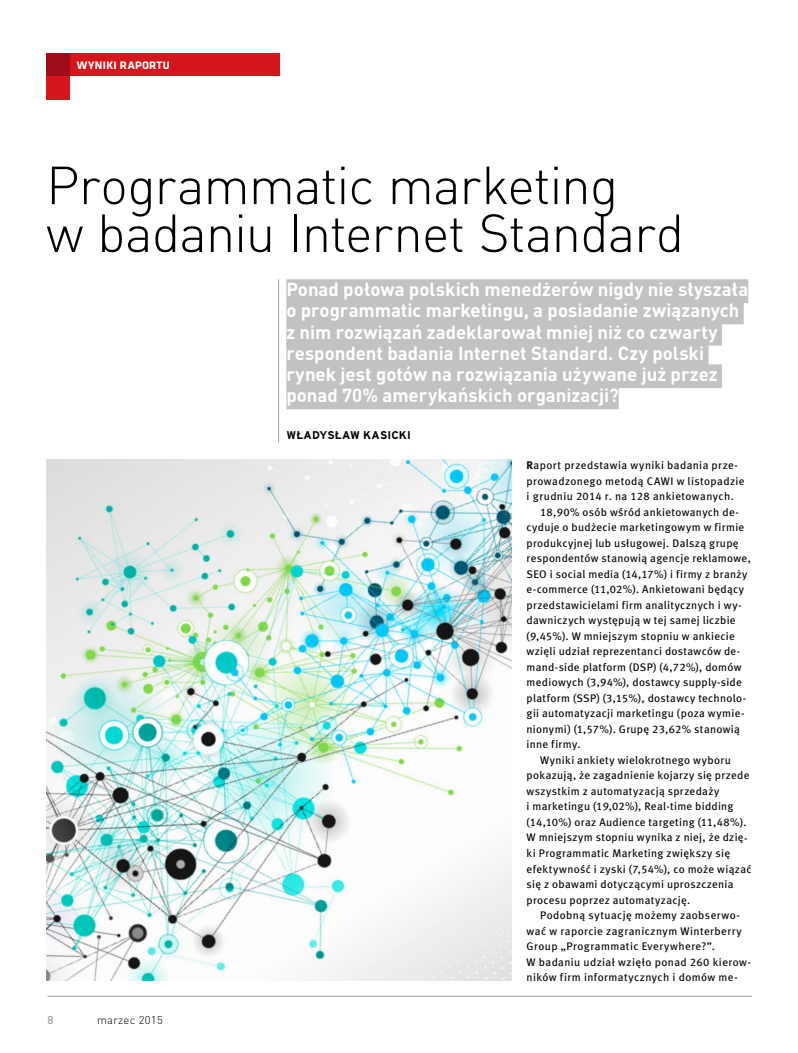
<style>
.page{position:relative;width:798px;height:1053px;background:#fff}
.page>*{position:absolute;margin:0;border:0;box-sizing:border-box;transform-origin:0 0}
.t1{font:300 52.62px/47.8px "DINPL";letter-spacing:-.02em;color:#000}
.t2{font:700 18.75px/21.2px "DINPL";color:#fff}
.t3{font:700 11.25px "Interstate PL";letter-spacing:.01em;color:#000}
.t4{font:700 11.25px "Klavika Basic";letter-spacing:.03em;color:#fff}
.t5{font:300 11.25px "DINPL";letter-spacing:.025em;color:#000}
.t6{font:500 11.25px "DINPL";color:#9c9e9f}
.t7{font:11px "Meta Book CELF";letter-spacing:.03em;color:#000}
.s1{font-family:"Meta Bold CELF"}
</style>
<div class="page">
<hr style="left:47px;top:995px;width:704px;height:1px;background:#9c9e9f">
<hr style="left:278px;top:279px;width:1px;height:163px;background:#9c9e9f">
<div style="left:286px;top:279px;width:462px;height:24px;background:#c3c2c0"></div>
<div style="left:286px;top:300px;width:457px;height:24px;background:#c3c2c0"></div>
<div style="left:286px;top:322px;width:435px;height:23px;background:#c3c2c0"></div>
<div style="left:286px;top:343px;width:422px;height:24px;background:#c3c2c0"></div>
<div style="left:286px;top:364px;width:435px;height:24px;background:#c3c2c0"></div>
<div style="left:286px;top:385px;width:332px;height:24px;background:#c3c2c0"></div>
<div style="left:70px;top:53px;width:210px;height:23px;background:#d5161c"></div>
<div style="left:47px;top:76px;width:23px;height:23px;background:#d5161c"></div>
<div style="left:47px;top:53px;width:23px;height:23px;background:#9c0c19"></div>
<img style="left:46px;top:460px;width:465px;height:520px">
<p class="t4" style="left:77px;top:57px;width:95px">WYNIKI RAPORTU</p>
<h1 class="t1" style="left:46px;top:161px;width:639px">Programmatic marketing<br>w badaniu Internet Standard</h1>
<p class="t2" style="left:286px;top:278px;width:463px">Ponad połowa polskich menedżerów nigdy nie słyszała o programmatic marketingu, a posiadanie związanych z nim rozwiązań zadeklarował mniej niż co czwarty respondent badania Internet Standard. Czy polski rynek jest gotów na rozwiązania używane już przez ponad 70% amerykańskich organizacji?</p>
<p class="t3" style="left:286px;top:428px;width:126px">WŁADYSŁAW KASICKI</p>
<p class="t6" style="left:47px;top:1012px;width:7px">8</p>
<p class="t5" style="left:97px;top:1012px;width:67px">marzec 2015</p>
<p class="t7" style="left:526px;top:458px;width:213px"><span class="s1">R</span>aport przedstawia wyniki badania prze-</p>
<p class="t7" style="left:526px;top:474px;width:219px">prowadzonego metodą CAWI w listopadzie</p>
<p class="t7" style="left:526px;top:489px;width:209px">i grudniu 2014 r. na 128 ankietowanych.</p>
<p class="t7" style="left:540px;top:505px;width:200px">18,90% osób wśród ankietowanych de-</p>
<p class="t7" style="left:526px;top:520px;width:219px">cyduje o budżecie marketingowym w firmie</p>
<p class="t7" style="left:526px;top:536px;width:213px">produkcyjnej lub usługowej. Dalszą grupę</p>
<p class="t7" style="left:526px;top:551px;width:226px">respondentów stanowią agencje reklamowe,</p>
<p class="t7" style="left:526px;top:567px;width:222px">SEO i social media (14,17%) i firmy z branży</p>
<p class="t7" style="left:526px;top:582px;width:219px">e-commerce (11,02%). Ankietowani będący</p>
<p class="t7" style="left:526px;top:598px;width:216px">przedstawicielami firm analitycznych i wy-</p>
<p class="t7" style="left:526px;top:613px;width:210px">dawniczych występują w tej samej liczbie</p>
<p class="t7" style="left:526px;top:629px;width:210px">(9,45%). W mniejszym stopniu w ankiecie</p>
<p class="t7" style="left:526px;top:644px;width:215px">wzięli udział reprezentanci dostawców de-</p>
<p class="t7" style="left:526px;top:660px;width:216px">mand-side platform (DSP) (4,72%), domów</p>
<p class="t7" style="left:526px;top:675px;width:217px">mediowych (3,94%), dostawcy supply-side</p>
<p class="t7" style="left:526px;top:691px;width:221px">platform (SSP) (3,15%), dostawcy technolo-</p>
<p class="t7" style="left:526px;top:706px;width:219px">gii automatyzacji marketingu (poza wymie-</p>
<p class="t7" style="left:526px;top:722px;width:215px">nionymi) (1,57%). Grupę 23,62% stanowią</p>
<p class="t7" style="left:526px;top:737px;width:55px">inne firmy.</p>
<p class="t7" style="left:540px;top:753px;width:192px">Wyniki ankiety wielokrotnego wyboru</p>
<p class="t7" style="left:526px;top:768px;width:224px">pokazują, że zagadnienie kojarzy się przede</p>
<p class="t7" style="left:526px;top:784px;width:194px">wszystkim z automatyzacją sprzedaży</p>
<p class="t7" style="left:526px;top:799px;width:208px">i marketingu (19,02%), Real-time bidding</p>
<p class="t7" style="left:526px;top:815px;width:221px">(14,10%) oraz Audience targeting (11,48%).</p>
<p class="t7" style="left:526px;top:830px;width:222px">W mniejszym stopniu wynika z niej, że dzię-</p>
<p class="t7" style="left:526px;top:846px;width:205px">ki Programmatic Marketing zwiększy się</p>
<p class="t7" style="left:526px;top:861px;width:226px">efektywność i zyski (7,54%), co może wiązać</p>
<p class="t7" style="left:526px;top:877px;width:208px">się z obawami dotyczącymi uproszczenia</p>
<p class="t7" style="left:526px;top:892px;width:165px">procesu poprzez automatyzację.</p>
<p class="t7" style="left:540px;top:908px;width:201px">Podobną sytuację możemy zaobserwo-</p>
<p class="t7" style="left:526px;top:923px;width:217px">wać w raporcie zagranicznym Winterberry</p>
<p class="t7" style="left:526px;top:939px;width:190px">Group „Programmatic Everywhere?”.</p>
<p class="t7" style="left:526px;top:954px;width:226px">W badaniu udział wzięło ponad 260 kierow-</p>
<p class="t7" style="left:526px;top:970px;width:212px">ników firm informatycznych i domów me-</p>
</div>
